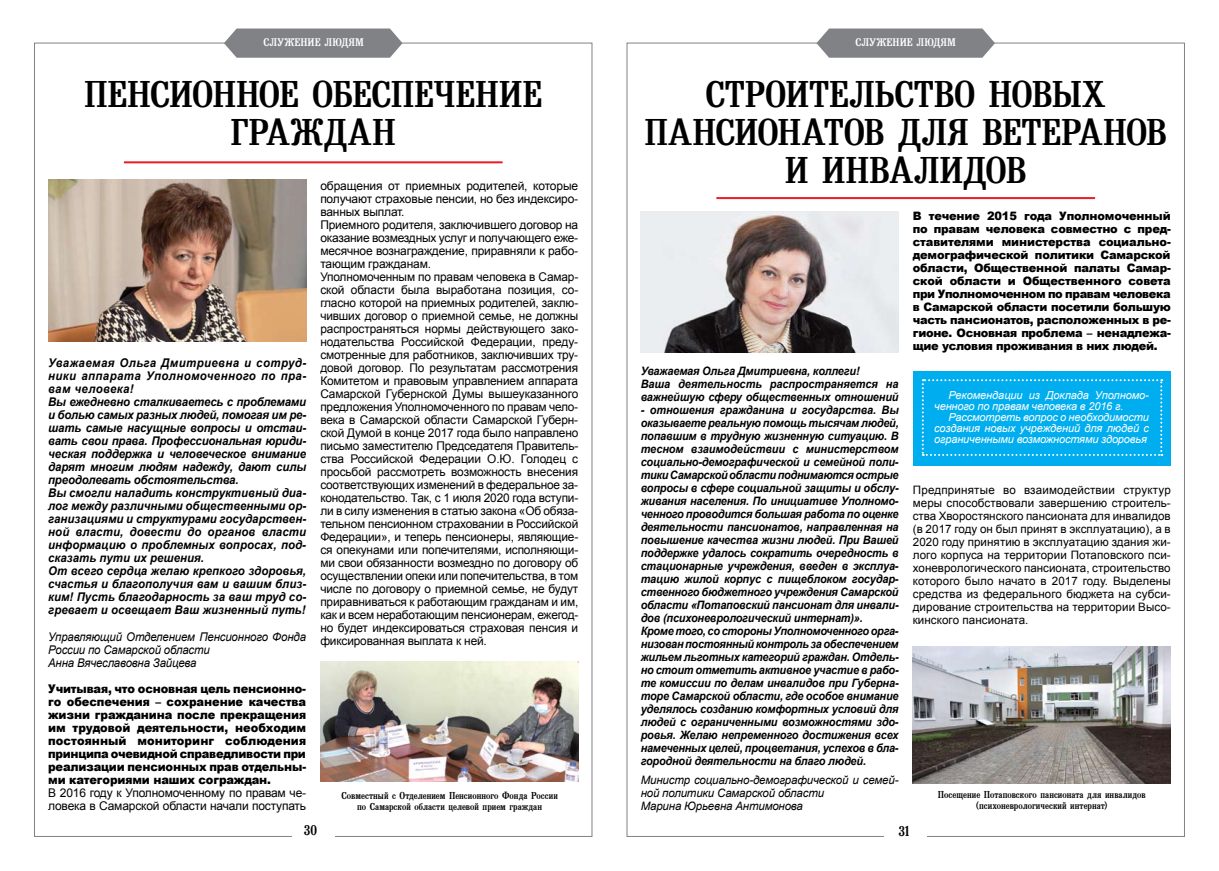
<style>
.page{position:relative;width:1219px;height:871px;background:#fff}
.page>*{position:absolute;margin:0;border:0;box-sizing:border-box;transform-origin:0 0}
.t1{font:37px "Bruskovaya Plain";letter-spacing:-.015em;color:#000}
.t2{font:14px "Bruskovaya Plain";color:#000}
.t3{font:12px/13px "Arial";letter-spacing:-.015em;color:#000}
.t4{font:italic 700 12px/13px "Arial";letter-spacing:.005em;color:#000;scale:.95 1}
.t5{font:900 12px/13px "Arial";letter-spacing:-.015em;color:#000;text-align:justify;scale:.95 1}
.t6{font:italic 12px/13px "Arial";letter-spacing:-.015em;color:#000;scale:.95 1}
.t7{font:italic 700 11.6px/13px "Arial";letter-spacing:-.015em;color:#000;scale:.94 1}
.t8{font:11.6px/13px "Arial";letter-spacing:.005em;color:#000;text-align:justify}
.t9{font:900 11.6px/13px "Arial";letter-spacing:-.025em;color:#000;text-align:justify}
.t10{font:italic 11.6px/13px "Arial";letter-spacing:-.015em;color:#000}
.t11{font:italic 11px/11px "Arial";letter-spacing:-.015em;color:#fff}
.t12{font:11px "Bruskovaya Plain";letter-spacing:.005em;color:#fff}
.t13{font:10px/11px "Bruskovaya Plain";color:#000;text-align:center}
</style>
<div class="page">
<svg style="left:224px;top:28px;width:179px;height:30px;background:#8c8e90"></svg>
<svg style="left:816px;top:28px;width:179px;height:30px;background:#8c8e90"></svg>
<hr style="left:124px;top:161px;width:379px;height:2px;background:#ed1c24">
<img style="left:48px;top:180px;width:258px;height:161px">
<img style="left:320px;top:661px;width:258px;height:120px">
<img style="left:913px;top:646px;width:258px;height:136px">
<hr style="left:716px;top:197px;width:379px;height:2px;background:#ed1c24">
<img style="left:641px;top:212px;width:258px;height:140px">
<div style="left:913px;top:371px;width:258px;height:94px;background:#00aeef"></div>
<svg style="left:922px;top:379px;width:240px;height:77px"></svg>
<p class="t12" style="left:264px;top:36px;width:30px">СЛУЖЕНИЕ</p>
<p class="t12" style="left:325px;top:36px;width:40px">ЛЮДЯМ</p>
<p class="t12" style="left:855px;top:36px;width:30px">СЛУЖЕНИЕ</p>
<p class="t12" style="left:917px;top:36px;width:40px">ЛЮДЯМ</p>
<h1 class="t1" style="left:84px;top:75px;width:108px">ПЕНСИОННОЕ</h1>
<h1 class="t1" style="left:312px;top:75px;width:101px">ОБЕСПЕЧЕНИЕ</h1>
<h1 class="t1" style="left:230px;top:113px;width:25px">ГРАЖДАН</h1>
<p class="t3" style="left:320px;top:179px;width:259px">обращения от приемных родителей, которые получают страховые пенсии, но без индексиро&shy;ванных выплат.<br>Приемного родителя, заключившего договор на оказание возмездных услуг и получающего еже&shy;месячное вознаграждение, приравняли к рабо&shy;тающим гражданам.<br>Уполномоченным по правам человека в Самар&shy;ской области была выработана позиция, со&shy;гласно которой на приемных родителей, заклю&shy;чивших договор о приемной семье, не должны распространяться нормы действующего зако&shy;нодательства Российской Федерации, преду&shy;смотренные для работников, заключивших тру&shy;довой договор. По результатам рассмотрения Комитетом и правовым управлением аппарата Самарской Губернской Думы вышеуказанного предложения Уполномоченного по правам чело&shy;века в Самарской области Самарской Губерн&shy;ской Думой в конце 2017 года было направлено письмо заместителю Председателя Правитель&shy;ства Российской Федерации О.Ю. Голодец с просьбой рассмотреть возможность внесения соответствующих изменений в федеральное за&shy;конодательство. Так, с 1 июля 2020 года вступи&shy;ли в силу изменения в статью закона «Об обяза&shy;тельном пенсионном страховании в Российской Федерации», и теперь пенсионеры, являющие&shy;ся опекунами или попечителями, исполняющи&shy;ми свои обязанности возмездно по договору об осуществлении опеки или попечительства, в том числе по договору о приемной семье, не будут приравниваться к работающим гражданам и им, как и всем неработающим пенсионерам, ежегод&shy;но будет индексироваться страховая пенсия и фиксированная выплата к ней.</p>
<p class="t4" style="left:48px;top:357px;width:273px">Уважаемая Ольга Дмитриевна и сотруд&shy;ники аппарата Уполномоченного по пра&shy;вам человека!<br>Вы ежедневно сталкиваетесь с проблемами и болью самых разных людей, помогая им ре&shy;шать самые насущные вопросы и отстаи&shy;вать свои права. Профессиональная юриди&shy;ческая поддержка и человеческое внимание дарят многим людям надежду, дают силы преодолевать обстоятельства.<br>Вы смогли наладить конструктивный диа&shy;лог между различными общественными ор&shy;ганизациями и структурами государствен&shy;ной власти, довести до органов власти информацию о проблемных вопросах, под&shy;сказать пути их решения.<br>От всего сердца желаю крепкого здоровья, счастья и благополучия вам и вашим близ&shy;ким! Пусть благодарность за ваш труд со&shy;гревает и освещает Ваш жизненный путь!</p>
<p class="t6" style="left:48px;top:629px;width:273px">Управляющий Отделением Пенсионного Фонда<br>России по Самарской области<br>Анна Вячеславовна Зайцева</p>
<p class="t5" style="left:48px;top:681px;width:273px">Учитывая, что основная цель пенсионно&shy;го обеспечения – сохранение качества жизни гражданина после прекращения им трудовой деятельности, необходим постоянный мониторинг соблюдения принципа очевидной справедливости при реализации пенсионных прав отдельны&shy;ми категориями наших сограждан.</p>
<p class="t3" style="left:48px;top:785px;width:259px">В 2016 году к Уполномоченному по правам че&shy;ловека в Самарской области начали поступать</p>
<p class="t13" style="left:341px;top:790px;width:218px">Совместный с Отделением Пенсионного Фонда России по Самарской области целевой прием граждан</p>
<h1 class="t1" style="left:705px;top:75px;width:402px">СТРОИТЕЛЬСТВО НОВЫХ</h1>
<h1 class="t1" style="left:644px;top:113px;width:25px">ПАН</h1>
<h1 class="t1" style="left:715px;top:113px;width:43px">СИОНА</h1>
<h1 class="t1" style="left:824px;top:113px;width:240px">ТОВ ДЛЯ ВЕТЕРАНО</h1>
<h1 class="t1" style="left:1146px;top:113px;width:22px">В</h1>
<h1 class="t1" style="left:785px;top:151px;width:129px">ИИНВАЛИДО</h1>
<h1 class="t1" style="left:1006px;top:151px;width:22px">В</h1>
<p class="t7" style="left:641px;top:364px;width:276px">Уважаемая Ольга Дмитриевна, коллеги!<br>Ваша деятельность распространяется на важнейшую сферу общественных отношений</p>
<p class="t7" style="left:641px;top:403px;width:276px">- отношения гражданина и государства. Вы оказываете реальную помощь тысячам людей, попавшим в трудную жизненную ситуацию. В тесном взаимодействии с министерством социально-демографической и семейной поли&shy;тики Самарской области поднимаются острые вопросы в сфере социальной защиты и обслу&shy;живания населения. По инициативе Уполномо&shy;ченного проводится большая работа по оценке деятельности пансионатов, направленная на повышение качества жизни людей. При Вашей поддержке удалось сократить очередность в стационарные учреждения, введен в эксплуа&shy;тацию жилой корпус с пищеблоком государ&shy;ственного бюджетного учреждения Самарской области «Потаповский пансионат для инвали&shy;дов (психоневрологический интернат)».<br>Кроме того, со стороны Уполномоченного орга&shy;низован постоянный контроль за обеспечением жильем льготных категорий граждан. Отдель&shy;но стоит отметить активное участие в рабо&shy;те комиссии по делам инвалидов при Губерна&shy;торе Самарской области, где особое внимание уделялось созданию комфортных условий для людей с ограниченными возможностями здо&shy;ровья. Желаю непременного достижения всех намеченных целей, процветания, успехов в бла&shy;городной деятельности на благо людей.</p>
<p class="t10" style="left:641px;top:773px;width:259px">Министр социально-демографической и семей&shy;ной политики Самарской области<br>Марина Юрьевна Антимонова</p>
<p class="t9" style="left:913px;top:209px;width:260px">В течение 2015 года Уполномоченный по правам человека совместно с пред&shy;ставителями министерства социально&shy;демографической политики Самарской области, Общественной палаты Самар&shy;ской области и Общественного совета при Уполномоченном по правам человека в Самарской области посетили большую часть пансионатов, расположенных в ре&shy;гионе. Основная проблема – ненадлежа&shy;щие условия проживания в них людей.</p>
<p class="t11" style="left:934px;top:390px;width:216px;text-indent:14px">Рекомендации из Доклада Уполномо&shy;ченного по правам человека в 2016 г.</p>
<p class="t11" style="left:934px;top:412px;width:216px;text-align:justify;text-indent:14px">Рассмотреть вопрос о необходимости создания новых учреждений для людей с ограниченными возможностями здоровья</p>
<p class="t8" style="left:913px;top:483px;width:259px">Предпринятые во взаимодействии структур меры способствовали завершению строитель&shy;ства Хворостянского пансионата для инвалидов (в 2017 году он был принят в эксплуатацию), а в 2020 году принятию в эксплуатацию здания жи&shy;лого корпуса на территории Потаповского пси&shy;хоневрологического пансионата, строительство которого было начато в 2017 году. Выделены средства из федерального бюджета на субси&shy;дирование строительства на территории Высо&shy;кинского пансионата.</p>
<p class="t13" style="left:938px;top:789px;width:209px">Посещение Потаповского пансионата для инвалидов (психоневрологический интернат)</p>
<p class="t2" style="left:304px;top:822px;width:15px">30</p>
<p class="t2" style="left:898px;top:823px;width:13px">31</p>
</div>
